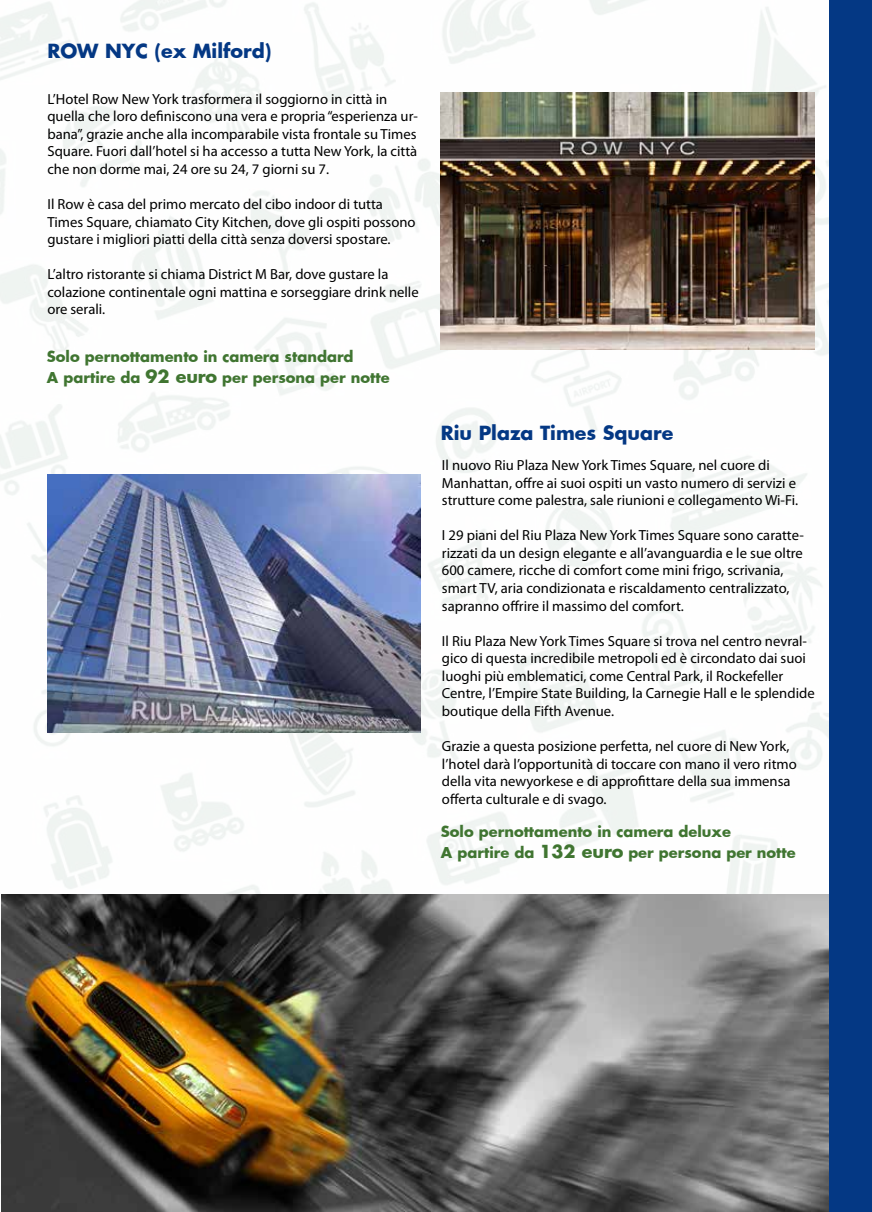
<style>
.page{position:relative;width:872px;height:1212px;background:#fff}
.page>*{position:absolute;margin:0;border:0;box-sizing:border-box;transform-origin:0 0}
.t1{font:700 19.05px "Futura";color:#043884}
.t2{font:14.7px/17.5px "Myriad Pro";color:#000}
.t3{font:700 14.7px/21.1px "Futura";color:#407531}
.s1{font-size:17.55px}
</style>
<div class="page">
<img style="left:0;top:0;width:830px;height:1144px">
<img style="left:441px;top:93px;width:373px;height:256px">
<img style="left:48px;top:475px;width:372px;height:257px">
<img style="left:1px;top:894px;width:829px;height:318px">
<div style="left:830px;top:0;width:42px;height:1212px;background:#043884"></div>
<p class="t1" style="left:47px;top:38px;width:225px">ROW NYC (ex Milford)</p>
<p class="t2" style="left:47px;top:90px;width:372px">L’Hotel Row New York trasformera il soggiorno in città in quella che loro definiscono una vera e propria “esperienza ur&shy;bana”, grazie anche alla incomparabile vista frontale su Times Square. Fuori dall’hotel si ha accesso a tutta New York, la città che non dorme mai, 24 ore su 24, 7 giorni su 7.</p>
<p class="t2" style="left:47px;top:195px;width:370px">Il Row è casa del primo mercato del cibo indoor di tutta<br>Times Square, chiamato City Kitchen, dove gli ospiti possono gustare i migliori piatti della città senza doversi spostare.</p>
<p class="t2" style="left:47px;top:265px;width:373px">L’altro ristorante si chiama District M Bar, dove gustare la colazione continentale ogni mattina e sorseggiare drink nelle ore serali.</p>
<p class="t3" style="left:47px;top:345px;width:344px">Solo pernottamento in camera standard<br>A partire da <span class="s1">92 euro</span> per persona per notte</p>
<p class="t1" style="left:441px;top:420px;width:234px">Riu Plaza Times Square</p>
<p class="t2" style="left:442px;top:456px;width:358px">Il nuovo Riu Plaza New York Times Square, nel cuore di<br>Manhattan, offre ai suoi ospiti un vasto numero di servizi e strutture come palestra, sale riunioni e collegamento Wi-Fi.</p>
<p class="t2" style="left:442px;top:526px;width:363px">I 29 piani del Riu Plaza New York Times Square sono caratte&shy;rizzati da un design elegante e all’avanguardia e le sue oltre 600 camere, ricche di comfort come mini frigo, scrivania, smart TV, aria condizionata e riscaldamento centralizzato, sapranno offrire il massimo del comfort.</p>
<p class="t2" style="left:442px;top:632px;width:374px">Il Riu Plaza New York Times Square si trova nel centro nevral&shy;gico di questa incredibile metropoli ed è circondato dai suoi luoghi più emblematici, come Central Park, il Rockefeller Centre, l’Empire State Building, la Carnegie Hall e le splendide boutique della Fifth Avenue.</p>
<p class="t2" style="left:442px;top:737px;width:356px">Grazie a questa posizione perfetta, nel cuore di New York, l’hotel darà l’opportunità di toccare con mano il vero ritmo della vita newyorkese e di approfittare della sua immensa offerta culturale e di svago.</p>
<p class="t3" style="left:441px;top:820px;width:356px">Solo pernottamento in camera deluxe<br>A partire da <span class="s1">132 euro</span> per persona per notte</p>
</div>
